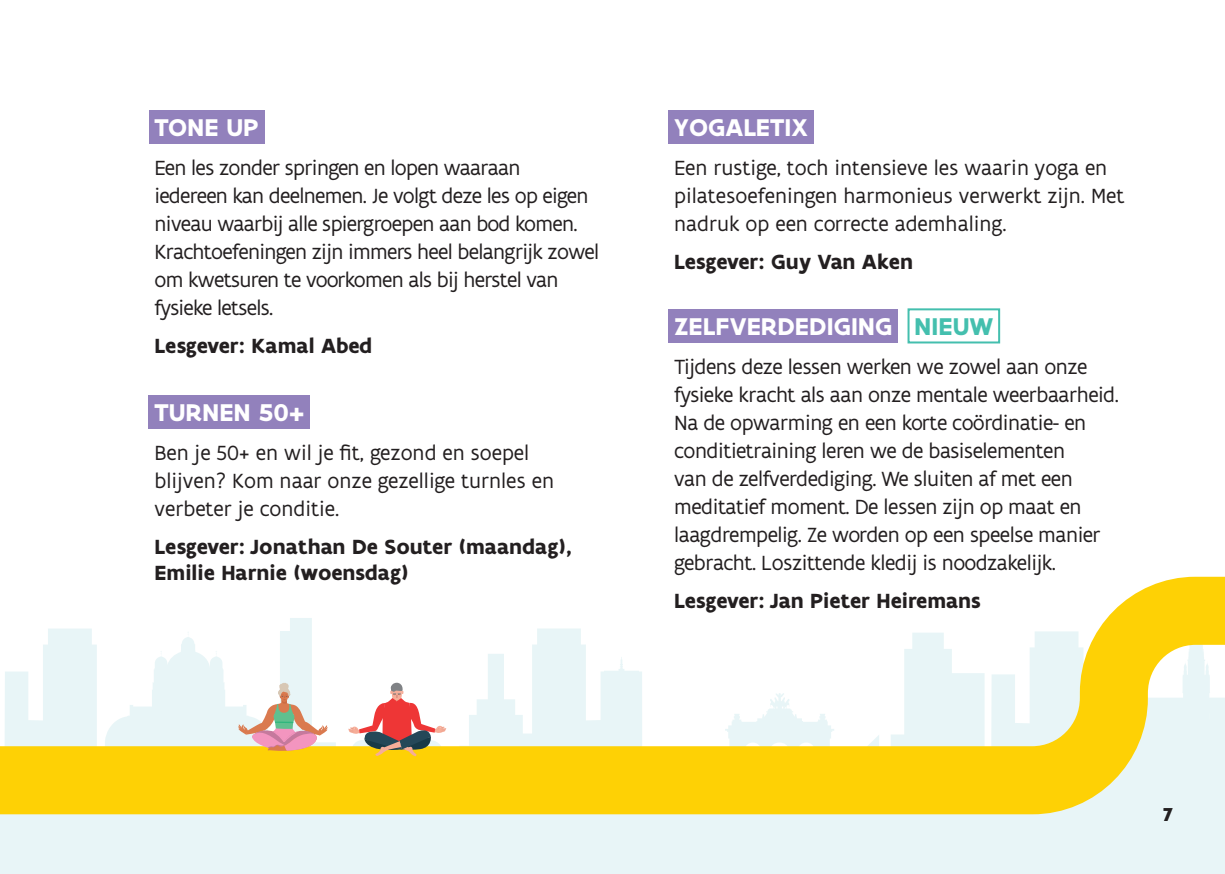
<style>
.page{position:relative;width:1225px;height:874px;background:#fff}
.page>*{position:absolute;margin:0;border:0;box-sizing:border-box;transform-origin:0 0}
.tusseltitel{font:700 26px "Flanders Art Sans";color:#fff}
.nieuw{font:700 26px "Flanders Art Sans";color:#44bfae}
.tekst{font:22px/28px "Flanders Art Sans";letter-spacing:-.02em;color:#231f20}
.tekst-2{font:22px/28px "Flanders Art Sans";color:#231f20}
.tekst-3{font:700 22px/26.4px "Flanders Art Sans";color:#231f20}
.tekst-4{font:700 20px "Flanders Art Sans";color:#231f20}
</style>
<div class="page">
<div style="left:149px;top:111px;width:115px;height:33px;background:#9281bc"></div>
<div style="left:149px;top:395px;width:161px;height:33px;background:#9281bc"></div>
<div style="left:668px;top:111px;width:145px;height:33px;background:#9281bc"></div>
<div style="left:668px;top:309px;width:230px;height:33px;background:#9281bc"></div>
<svg style="left:0;top:576px;width:1225px;height:297px"></svg>
<div style="left:907px;top:308px;width:93px;height:35px;border:2px solid #44bfae"></div>
<svg style="left:348px;top:682px;width:99px;height:74px"></svg>
<svg style="left:238px;top:681px;width:90px;height:72px"></svg>
<p class="tusseltitel" style="left:154px;top:111px;width:106px">TONE UP</p>
<p class="tekst" style="left:154px;top:153px;width:446px">Een les zonder springen en lopen waaraan iedereen kan deelnemen. Je volgt deze les op eigen niveau waarbij alle spiergroepen aan bod komen.<br>Krachtoefeningen zijn immers heel belangrijk zowel om kwetsuren te voorkomen als bij herstel van fysieke letsels.</p>
<p class="tekst-3" style="left:154px;top:333px;width:219px">Lesgever: Kamal Abed</p>
<p class="tusseltitel" style="left:154px;top:395px;width:151px">TURNEN 50+</p>
<p class="tekst-2" style="left:154px;top:438px;width:401px">Ben je 50+ en wil je fit, gezond en soepel blijven? Kom naar onze gezellige turnles en verbeter je conditie.</p>
<p class="tekst-3" style="left:154px;top:533px;width:419px">Lesgever: Jonathan De Souter (maandag),<br>Emilie Harnie (woensdag)</p>
<p class="tusseltitel" style="left:674px;top:111px;width:135px">YOGALETIX</p>
<p class="tekst-2" style="left:674px;top:153px;width:452px">Een rustige, toch intensieve les waarin yoga en pilatesoefeningen harmonieus verwerkt zijn. Met nadruk op een correcte ademhaling.</p>
<p class="tekst-3" style="left:674px;top:249px;width:240px">Lesgever: Guy Van Aken</p>
<p class="nieuw" style="left:914px;top:309px;width:81px">NIEUW</p>
<p class="tusseltitel" style="left:674px;top:310px;width:220px">ZELFVERDEDIGING</p>
<p class="tekst" style="left:674px;top:352px;width:446px">Tijdens deze lessen werken we zowel aan onze fysieke kracht als aan onze mentale weerbaarheid.<br>Na de opwarming en een korte coördinatie- en conditietraining leren we de basiselementen<br>van de zelfverdediging. We sluiten af met een meditatief moment. De lessen zijn op maat en laagdrempelig. Ze worden op een speelse manier gebracht. Loszittende kledij is noodzakelijk.</p>
<p class="tekst-3" style="left:674px;top:588px;width:308px">Lesgever: Jan Pieter Heiremans</p>
<p class="tekst-4" style="left:1163px;top:801px;width:11px">7</p>
</div>
